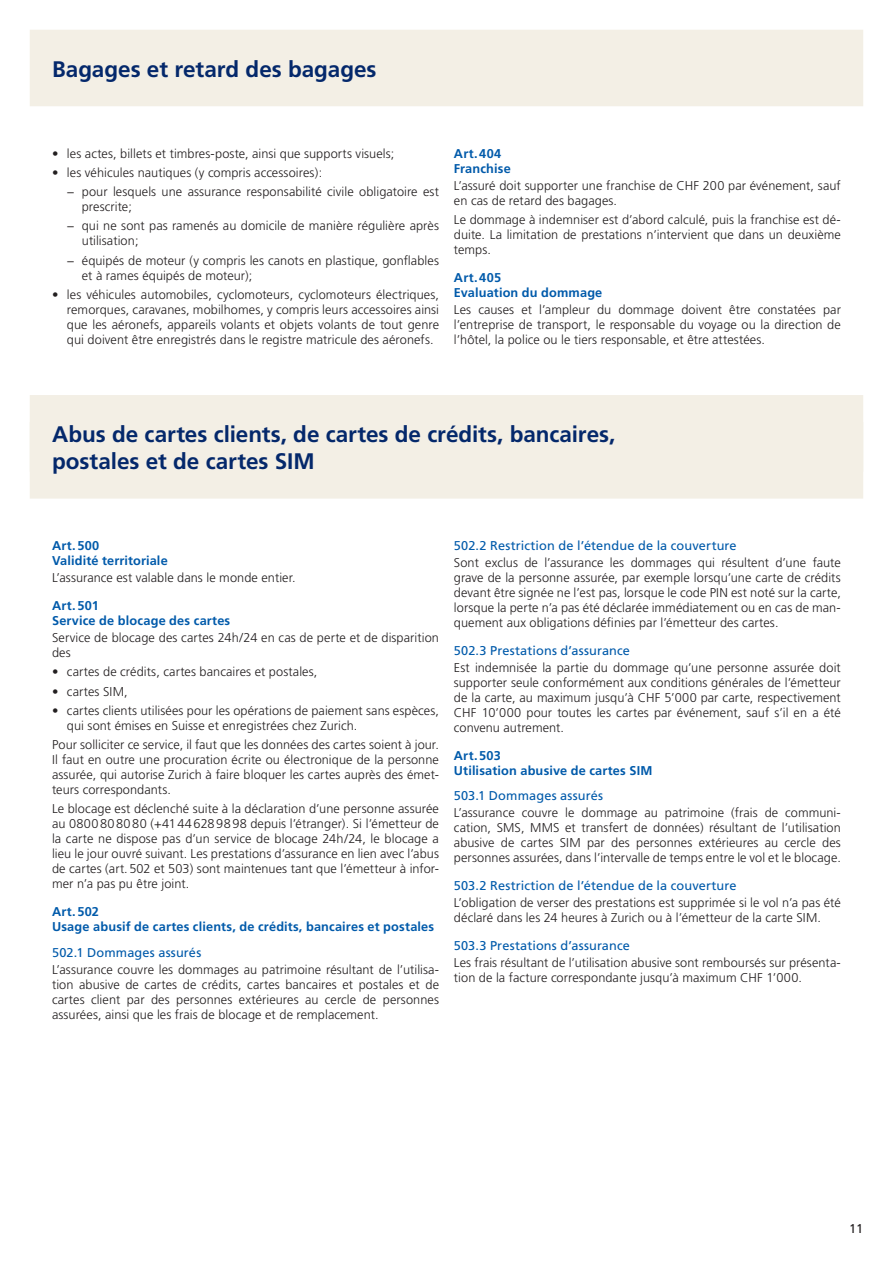
<style>
.page{position:relative;width:893px;height:1263px;background:#fff}
.page>*{position:absolute;margin:0;border:0;box-sizing:border-box;transform-origin:0 0}
.t1{font:700 22.5px/27px "Frutiger";color:#04286b}
.t2{font:300 12.75px/15px "Frutiger";letter-spacing:.005em;color:#231f20;text-align:justify}
.t3{font:700 12.75px/15px "Frutiger";letter-spacing:.015em;color:#015aaa}
.t4{font:12.75px "Frutiger";letter-spacing:.01em;color:#015aaa}
.t5{font:12.75px "Frutiger";color:#231f20}
</style>
<div class="page">
<div style="left:30px;top:395px;width:833px;height:77px;background:#f3efe5"></div>
<div style="left:30px;top:422px;width:833px;height:77px;background:#f3efe5"></div>
<div style="left:30px;top:30px;width:833px;height:76px;background:#f3efe5"></div>
<h1 class="t1" style="left:52px;top:55px;width:326px">Bagages et retard des bagages</h1>
<p class="t2" style="left:52px;top:146px;width:344px">• les actes, billets et timbres-poste, ainsi que supports visuels;</p>
<p class="t2" style="left:67px;top:163px;width:374px;line-height:19.2px;text-indent:-15px">• les véhicules nautiques (y compris accessoires):<br>− pour lesquels une assurance responsabilité civile obligatoire est</p>
<p class="t2" style="left:67px;top:197px;width:373px;line-height:19.2px;text-indent:15px">prescrite;<br>− qui ne sont pas ramenés au domicile de manière régulière après</p>
<p class="t2" style="left:67px;top:231px;width:374px;line-height:19.2px;text-indent:15px">utilisation;<br>− équipés de moteur (y compris les canots en plastique, gonflables</p>
<p class="t2" style="left:82px;top:268px;width:172px">et à rames équipés de moteur);</p>
<p class="t2" style="left:67px;top:287px;width:374px;text-indent:-15px">• les véhicules automobiles, cyclomoteurs, cyclomoteurs électriques, remorques, caravanes, mobilhomes, y compris leurs accessoires ainsi que les aéronefs, appareils volants et objets volants de tout genre qui doivent être enregistrés dans le registre matricule des aéronefs.</p>
<p class="t3" style="left:454px;top:146px;width:58px">Art.404<br>Franchise</p>
<p class="t2" style="left:454px;top:178px;width:388px">L’assuré doit supporter une franchise de CHF 200 par événement, sauf en cas de retard des bagages.</p>
<p class="t2" style="left:454px;top:212px;width:388px">Le dommage à indemniser est d’abord calculé, puis la franchise est dé&shy;duite. La limitation de prestations n’intervient que dans un deuxième temps.</p>
<p class="t3" style="left:454px;top:270px;width:150px">Art.405<br>Evaluation du dommage</p>
<p class="t2" style="left:454px;top:302px;width:388px">Les causes et l’ampleur du dommage doivent être constatées par l’entreprise de transport, le responsable du voyage ou la direction de l’hôtel, la police ou le tiers responsable, et être attestées.</p>
<h1 class="t1" style="left:52px;top:421px;width:565px">Abus de cartes clients, de cartes de crédits, bancaires, postales et de cartes SIM</h1>
<p class="t3" style="left:52px;top:538px;width:117px">Art.500<br>Validité territoriale</p>
<p class="t2" style="left:52px;top:570px;width:245px">L’assurance est valable dans le monde entier.</p>
<p class="t3" style="left:52px;top:598px;width:180px">Art.501<br>Service de blocage des cartes</p>
<p class="t2" style="left:52px;top:630px;width:388px">Service de blocage des cartes 24h/24 en cas de perte et de disparition des</p>
<p class="t2" style="left:52px;top:664px;width:267px">• cartes de crédits, cartes bancaires et postales,</p>
<p class="t2" style="left:52px;top:684px;width:77px">• cartes SIM,</p>
<p class="t2" style="left:67px;top:703px;width:374px;text-indent:-15px">• cartes clients utilisées pour les opérations de paiement sans espèces, qui sont émises en Suisse et enregistrées chez Zurich.</p>
<p class="t2" style="left:52px;top:737px;width:388px">Pour solliciter ce service, il faut que les données des cartes soient à jour.<br>Il faut en outre une procuration écrite ou électronique de la personne assurée, qui autorise Zurich à faire bloquer les cartes auprès des émet&shy;teurs correspondants.</p>
<p class="t2" style="left:52px;top:801px;width:388px">Le blocage est déclenché suite à la déclaration d’une personne assurée au 0800808080 (+41446289898 depuis l’étranger). Si l’émetteur de la carte ne dispose pas d’un service de blocage 24h/24, le blocage a lieu le jour ouvré suivant. Les prestations d’assurance en lien avec l’abus de cartes (art.502 et 503) sont maintenues tant que l’émetteur à infor&shy;mer n’a pas pu être joint.</p>
<p class="t3" style="left:52px;top:904px;width:384px">Art.502<br>Usage abusif de cartes clients, de crédits, bancaires et postales</p>
<p class="t4" style="left:52px;top:945px;width:151px">502.1 Dommages assurés</p>
<p class="t2" style="left:52px;top:962px;width:388px">L’assurance couvre les dommages au patrimoine résultant de l’utilisa&shy;tion abusive de cartes de crédits, cartes bancaires et postales et de cartes client par des personnes extérieures au cercle de personnes assurées, ainsi que les frais de blocage et de remplacement.</p>
<p class="t4" style="left:454px;top:538px;width:284px">502.2 Restriction de l’étendue de la couverture</p>
<p class="t2" style="left:454px;top:555px;width:388px">Sont exclus de l’assurance les dommages qui résultent d’une faute grave de la personne assurée, par exemple lorsqu’une carte de crédits devant être signée ne l’est pas, lorsque le code PIN est noté sur la carte, lorsque la perte n’a pas été déclarée immédiatement ou en cas de man&shy;quement aux obligations définies par l’émetteur des cartes.</p>
<p class="t4" style="left:454px;top:643px;width:178px">502.3 Prestations d’assurance</p>
<p class="t2" style="left:454px;top:660px;width:388px">Est indemnisée la partie du dommage qu’une personne assurée doit supporter seule conformément aux conditions générales de l’émetteur de la carte, au maximum jusqu’à CHF 5’000 par carte, respectivement CHF 10’000 pour toutes les cartes par événement, sauf s’il en a été convenu autrement.</p>
<p class="t3" style="left:454px;top:748px;width:200px">Art.503<br>Utilisation abusive de cartes SIM</p>
<p class="t4" style="left:454px;top:788px;width:151px">503.1 Dommages assurés</p>
<p class="t2" style="left:454px;top:805px;width:388px">L’assurance couvre le dommage au patrimoine (frais de communi&shy;cation, SMS, MMS et transfert de données) résultant de l’utilisation abusive de cartes SIM par des personnes extérieures au cercle des personnes assurées, dans l’intervalle de temps entre le vol et le blocage.</p>
<p class="t4" style="left:454px;top:878px;width:284px">503.2 Restriction de l’étendue de la couverture</p>
<p class="t2" style="left:454px;top:895px;width:388px">L’obligation de verser des prestations est supprimée si le vol n’a pas été déclaré dans les 24 heures à Zurich ou à l’émetteur de la carte SIM.</p>
<p class="t4" style="left:454px;top:938px;width:178px">503.3 Prestations d’assurance</p>
<p class="t2" style="left:454px;top:955px;width:388px">Les frais résultant de l’utilisation abusive sont remboursés sur présenta&shy;tion de la facture correspondante jusqu’à maximum CHF 1’000.</p>
<p class="t5" style="left:849px;top:1221px;width:16px">11</p>
</div>
